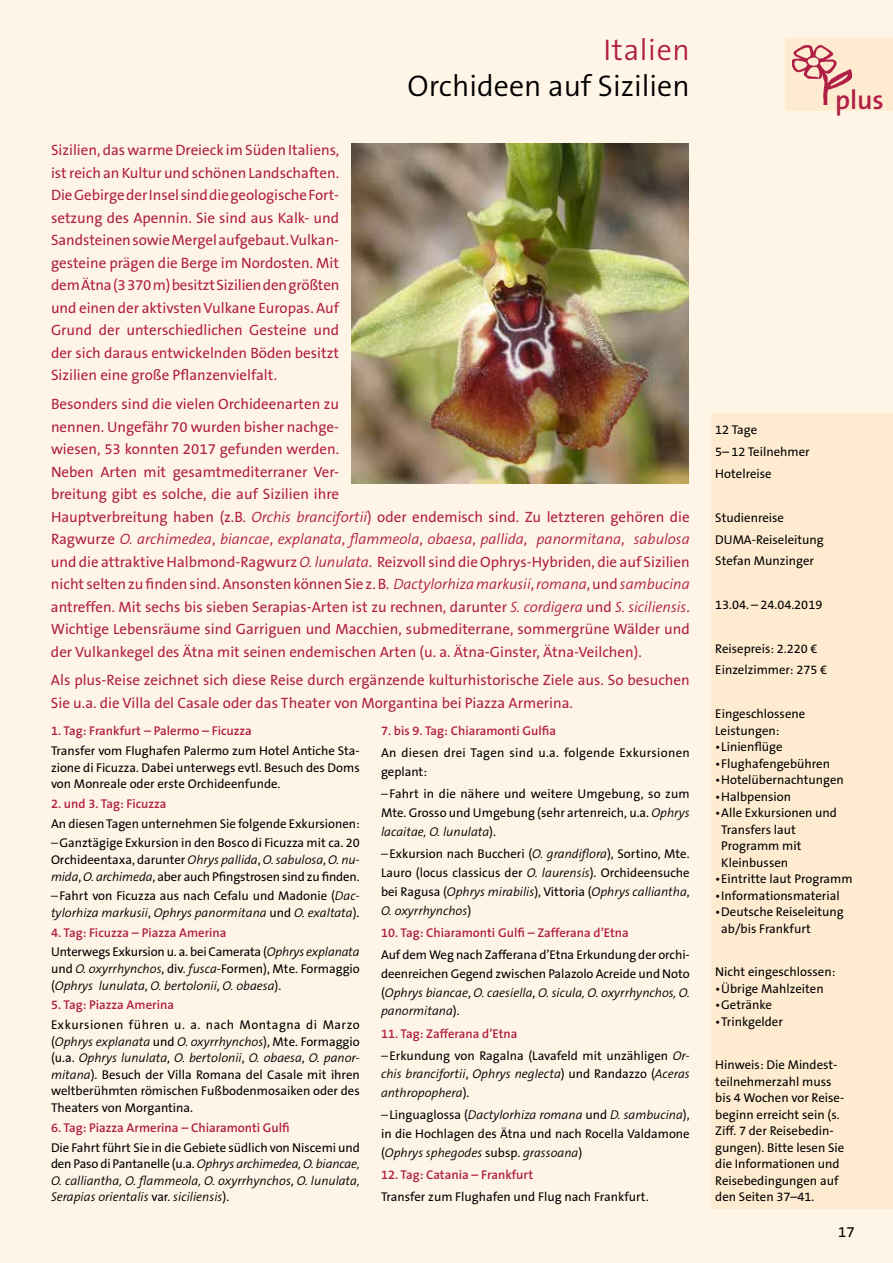
<style>
.page{position:relative;width:893px;height:1263px;background:#fff5e7}
.page>*{position:absolute;margin:0;border:0;box-sizing:border-box;transform-origin:0 0}
.t1{font:300 30px "The Sans B4";color:#000}
.t2{font:300 30px "The Sans B4";letter-spacing:.02em;color:#b01f45}
.t3{font:600 27px "The Sans B6";color:#b01f45}
.t4{font:15px/22.5px "The Sans B5 Plain";color:#b01f45;text-align:justify}
.t5{font:italic 300 15px "The Sans B4";color:#b01f45}
.t6{font:15px "The Sans B5 Plain";color:#000}
.t7{font:12.75px/16.5px "The Sans B5 Plain";color:#000}
.t8{font:italic 300 12.75px/18.9px "The Sans B4";color:#000}
.t9{font:600 12.75px "The Sans B6";color:#b01f45}
.t10{font:12.75px/18.9px "The Sans B5 Plain";letter-spacing:.02em;color:#000}
.t11{font:12.75px "The Sans B5 Plain";letter-spacing:.04em;color:#000}
.s1{font-family:"The Sans B4";font-weight:300;font-style:italic}
.s2{font-family:"The Sans B5 Plain";font-weight:400;font-style:normal}
.s3{font-family:"The Sans B4";font-weight:300}
.s4{font-style:normal}
</style>
<div class="page">
<div style="left:785px;top:38px;width:108px;height:73px;background:#ffecd0"></div>
<img style="left:792px;top:45px;width:60px;height:60px">
<div style="left:711px;top:414px;width:182px;height:795px;background:#ffecd0"></div>
<img style="left:352px;top:144px;width:337px;height:339px">
<h1 class="t2" style="left:603px;top:34px;width:88px">Italien</h1>
<h1 class="t1" style="left:408px;top:70px;width:284px">Orchideen auf Sizilien</h1>
<p class="t4" style="left:51px;top:139px;width:290px">Sizilien, das warme Dreieck im Süden Italiens, ist reich an Kultur und schönen Landschaften.<br>Die Gebirge der Insel sind die geologische Fort&shy;setzung des Apennin. Sie sind aus Kalk- und Sandsteinen sowie Mergel aufgebaut. Vulkan&shy;gesteine prägen die Berge im Nordosten. Mit dem Ätna (3 370 m) besitzt Sizilien den größten und einen der aktivsten Vulkane Europas. Auf Grund der unterschiedlichen Gesteine und der sich daraus entwickelnden Böden besitzt Sizilien eine große Pflanzenvielfalt.</p>
<p class="t4" style="left:51px;top:393px;width:640px;text-align:left">Besonders sind die vielen Orchideenarten zu<br>nennen. Ungefähr 70 wurden bisher nachge-<br>wiesen, 53 konnten 2017 gefunden werden.<br>Neben Arten mit gesamtmediterraner Ver-<br>breitung gibt es solche, die auf Sizilien ihre<br>Hauptverbreitung haben (z.B. <span class="s1">Orchis brancifortii</span>) oder endemisch sind. Zu letzteren gehören die</p>
<p class="t5" style="left:51px;top:531px;width:640px"><span class="s2">Ragwurze</span> O. archimedea<span class="s2">,</span> biancae<span class="s2">,</span> explanata<span class="s2">,</span> flammeola<span class="s2">,</span> obaesa<span class="s2">,</span> pallida<span class="s2">,</span> panormitana<span class="s2">,</span> sabulosa</p>
<p class="t4" style="left:51px;top:551px;width:640px">und die attraktive Halbmond-Ragwurz <span class="s1">O. lunulata</span>. Reizvoll sind die Ophrys-Hybriden, die auf Sizilien nicht selten zu finden sind. Ansonsten können Sie z. B. <span class="s1">Dactylorhiza markusii</span>, <span class="s1">romana</span>, und <span class="s1">sambucina </span>antreffen. Mit sechs bis sieben Serapias-Arten ist zu rechnen, darunter <span class="s1">S. cordigera</span> und <span class="s1">S. siciliensis</span>.<br>Wichtige Lebensräume sind Garriguen und Macchien, submediterrane, sommergrüne Wälder und der Vulkankegel des Ätna mit seinen endemischen Arten (u. a. Ätna-Ginster, Ätna-Veilchen).</p>
<p class="t4" style="left:51px;top:669px;width:640px">Als plus-Reise zeichnet sich diese Reise durch ergänzende kulturhistorische Ziele aus. So besuchen<br>Sie u.a. die Villa del Casale oder das Theater von Morgantina bei Piazza Armerina.</p>
<p class="t9" style="left:51px;top:724px;width:202px">1. Tag: Frankfurt – Palermo – Ficuzza</p>
<p class="t7" style="left:51px;top:743px;width:310px;text-align:justify">Transfer vom Flughafen Palermo zum Hotel Antiche Sta&shy;zione di Ficuzza. Dabei unterwegs evtl. Besuch des Doms von Monreale oder erste Orchideenfunde.</p>
<p class="t9" style="left:51px;top:797px;width:117px">2. und 3. Tag: Ficuzza</p>
<p class="t7" style="left:51px;top:814px;width:310px;line-height:19.8px">An diesen Tagen unternehmen Sie folgende Exkursionen: <span class="s3">–</span>Ganztägige Exkursion in den Bosco di Ficuzza mit ca. 20</p>
<p class="t8" style="left:51px;top:851px;width:310px"><span class="s2">Orchideentaxa, darunter</span> Ohrys pallida<span class="s2">,</span> O. sabulosa<span class="s2">,</span> O. nu-</p>
<p class="t7" style="left:51px;top:867px;width:310px;line-height:19.8px"><span class="s1">mida</span>, <span class="s1">O. archimeda</span>, aber auch Pfingstrosen sind zu finden. <span class="s3">–</span>Fahrt von Ficuzza aus nach Cefalu und Madonie (<span class="s1">Dac-</span></p>
<p class="t8" style="left:51px;top:903px;width:310px">tylorhiza markusii<span class="s2">,</span> Ophrys panormitana <span class="s2">und</span> O. exaltata<span class="s2">).</span></p>
<p class="t9" style="left:51px;top:925px;width:177px">4. Tag: Ficuzza – Piazza Amerina</p>
<p class="t7" style="left:51px;top:944px;width:310px">Unterwegs Exkursion u. a. bei Camerata (<span class="s1">Ophrys explanata </span>und <span class="s1">O. oxyrrhynchos</span>, div. <span class="s1">fusca</span>-Formen), Mte. Formaggio</p>
<p class="t8" style="left:51px;top:976px;width:232px"><span class="s2">(</span>Ophrys lunulata<span class="s2">,</span> O. bertolonii<span class="s2">,</span> O. obaesa<span class="s2">).</span></p>
<p class="t9" style="left:51px;top:998px;width:125px">5. Tag: Piazza Amerina</p>
<p class="t11" style="left:51px;top:1018px;width:310px">Exkursionen führen u. a. nach Montagna di Marzo</p>
<p class="t8" style="left:51px;top:1033px;width:310px;line-height:16.5px"><span class="s2">(</span>Ophrys explanata <span class="s2">und</span> O. oxyrrhynchos<span class="s2">), Mte. Formaggio (u.a.</span> Ophrys lunulata<span class="s2">,</span> O. bertolonii<span class="s2">,</span> O. obaesa<span class="s2">,</span> O. panor-</p>
<p class="t7" style="left:51px;top:1067px;width:310px;text-align:justify"><span class="s1">mitana</span>). Besuch der Villa Romana del Casale mit ihren weltberühmten römischen Fußbodenmosaiken oder des Theaters von Morgantina.</p>
<p class="t9" style="left:51px;top:1120px;width:240px">6. Tag: Piazza Armerina – Chiaramonti Gulfi</p>
<p class="t7" style="left:51px;top:1139px;width:310px">Die Fahrt führt Sie in die Gebiete südlich von Niscemi und</p>
<p class="t8" style="left:51px;top:1156px;width:310px;line-height:16.5px;text-align:justify"><span class="s2">den Paso di Pantanelle (u.a.</span> Ophrys archimedea, O. biancae, O. calliantha, O. flammeola, O. oxyrrhynchos<span class="s2">,</span> O. lunulata, Serapias orientalis <span class="s2">var.</span> siciliensis<span class="s2">).</span></p>
<p class="t9" style="left:381px;top:724px;width:177px">7. bis 9. Tag: Chiaramonti Gulfia</p>
<p class="t10" style="left:381px;top:744px;width:310px">An diesen drei Tagen sind u.a. folgende Exkursionen geplant:</p>
<p class="t7" style="left:381px;top:785px;width:310px;line-height:18.9px"><span class="s3">–</span>Fahrt in die nähere und weitere Umgebung, so zum<br>Mte. Grosso und Umgebung (sehr artenreich, u.a. <span class="s1">Ophrys</span></p>
<p class="t8" style="left:381px;top:823px;width:116px">lacaitae, O. lunulata<span class="s2">).</span></p>
<p class="t7" style="left:381px;top:845px;width:310px;line-height:18.9px"><span class="s3">–</span>Exkursion nach Buccheri (<span class="s1">O. grandiflora</span>), Sortino, Mte.<br>Lauro (locus classicus der <span class="s1">O. laurensis</span>). Orchideensuche</p>
<p class="t8" style="left:381px;top:882px;width:310px"><span class="s2">bei Ragusa (</span>Ophrys mirabilis<span class="s2">), Vittoria (</span>Ophrys calliantha<span class="s2">,<br></span>O. oxyrrhynchos<span class="s2">)</span></p>
<p class="t9" style="left:381px;top:926px;width:249px">10. Tag: Chiaramonti Gulfi – Zafferana d’Etna</p>
<p class="t7" style="left:381px;top:945px;width:310px;line-height:18.9px">Auf dem Weg nach Zafferana d’Etna Erkundung der orchi&shy;deenreichen Gegend zwischen Palazolo Acreide und Noto</p>
<p class="t8" style="left:381px;top:983px;width:310px"><span class="s2">(</span>Ophrys biancae<span class="s2">,</span> O. caesiella<span class="s2">,</span> O. sicula, O. oxyrrhynchos, O. panormitana<span class="s2">).</span></p>
<p class="t9" style="left:381px;top:1026px;width:138px">11. Tag: Zafferana d’Etna</p>
<p class="t7" style="left:381px;top:1047px;width:310px"><span class="s3">–</span>Erkundung von Ragalna (Lavafeld mit unzähligen <span class="s1">Or-</span></p>
<p class="t8" style="left:381px;top:1065px;width:310px">chis brancifortii<span class="s2">,</span> Ophrys neglecta<span class="s2">) und Randazzo (</span>Aceras anthropophera<span class="s2">).</span></p>
<p class="t8" style="left:381px;top:1106px;width:310px"><span class="s4">–</span><span class="s2">Linguaglossa (</span>Dactylorhiza romana <span class="s2">und</span> D. sambucina<span class="s2">),</span></p>
<p class="t7" style="left:381px;top:1126px;width:310px">in die Hochlagen des Ätna und nach Rocella Valdamone</p>
<p class="t8" style="left:381px;top:1144px;width:203px"><span class="s2">(</span>Ophrys sphegodes <span class="s2">subsp.</span> grassoana<span class="s2">)</span></p>
<p class="t9" style="left:381px;top:1168px;width:154px">12. Tag: Catania – Frankfurt</p>
<p class="t7" style="left:381px;top:1189px;width:269px">Transfer zum Flughafen und Flug nach Frankfurt.</p>
<h2 class="t3" style="left:835px;top:85px;width:51px">plus</h2>
<p class="t7" style="left:715px;top:420px;width:96px;line-height:21.8px">12 Tage<br>5– 12 Teilnehmer<br>Hotelreise</p>
<p class="t7" style="left:715px;top:507px;width:110px;line-height:21.8px">Studienreise<br>DUMA-Reiseleitung<br>Stefan Munzinger</p>
<p class="t7" style="left:715px;top:597px;width:109px">13.04. – 24.04.2019</p>
<p class="t7" style="left:715px;top:638px;width:113px;line-height:21.8px">Reisepreis: 2.220 €<br>Einzelzimmer: 275 €</p>
<p class="t7" style="left:715px;top:706px;width:92px">Eingeschlossene<br>Leistungen:</p>
<p class="t7" style="left:715px;top:739px;width:69px">•Linienflüge</p>
<p class="t7" style="left:715px;top:755px;width:116px">•Flughafengebühren</p>
<p class="t7" style="left:715px;top:772px;width:130px">•Hotelübernachtungen</p>
<p class="t7" style="left:715px;top:788px;width:77px">•Halbpension</p>
<p class="t7" style="left:721px;top:805px;width:117px;text-indent:-6px">•Alle Exkursionen und<br>Transfers laut<br>Programm mit<br>Kleinbussen</p>
<p class="t7" style="left:715px;top:871px;width:139px">•Eintritte laut Programm</p>
<p class="t7" style="left:715px;top:887px;width:126px">•Informationsmaterial</p>
<p class="t7" style="left:721px;top:904px;width:124px;text-indent:-6px">•Deutsche Reiseleitung ab/bis Frankfurt</p>
<p class="t7" style="left:715px;top:964px;width:122px">Nicht eingeschlossen:</p>
<p class="t7" style="left:715px;top:980px;width:110px">•Übrige Mahlzeiten</p>
<p class="t7" style="left:715px;top:997px;width:58px">•Getränke</p>
<p class="t7" style="left:715px;top:1013px;width:69px">•Trinkgelder</p>
<p class="t7" style="left:715px;top:1057px;width:131px">Hinweis: Die Mindest&shy;teilnehmerzahl muss bis 4 Wochen vor Reise&shy;beginn erreicht sein (s.<br>Ziff. 7 der Reisebedin&shy;gungen). Bitte lesen Sie die Informationen und<br>Reisebedingungen auf den Seiten 37–41.</p>
<p class="t6" style="left:838px;top:1223px;width:18px">17</p>
</div>
